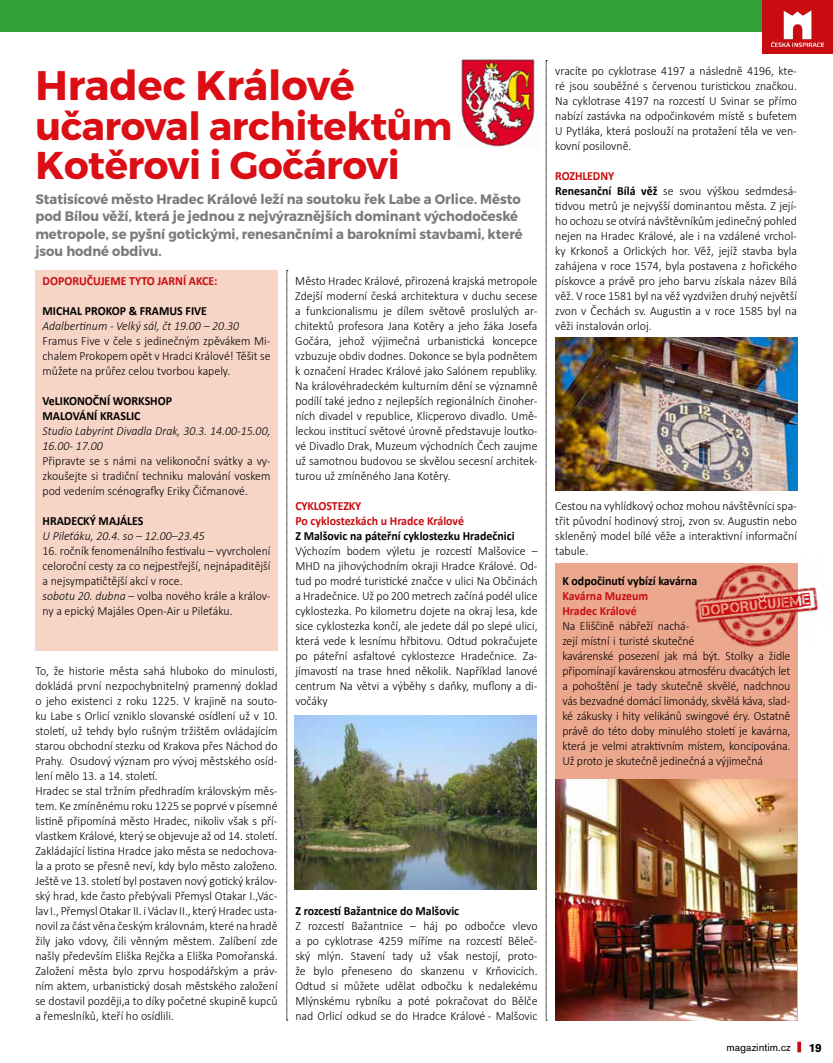
<style>
.page{position:relative;width:833px;height:1063px;background:#fff}
.page>*{position:absolute;margin:0;border:0;box-sizing:border-box;transform-origin:0 0}
.t1{font:700 41.25px "Montserrat";color:#db0e15}
.t2{font:700 38.75px/39.6px "Montserrat";letter-spacing:-.01em;color:#db0e15}
.t3{font:14.62px "Captureit 2";color:#c90c0f;scale:.95 1}
.t4{font:700 13.75px/17.5px "Montserrat";color:#7c7b7b;scale:.95 1}
.t5{font:300 12.5px/15px "Calibri";color:#000;text-align:justify;scale:.95 1}
.t6{font:700 12.5px/15px "Calibri";color:#000;scale:.95 1}
.t7{font:italic 300 12.5px/15px "Calibri";color:#000;scale:.95 1}
.t8{font:700 12.5px/15px "Calibri";color:#c90c0f;scale:.95 1}
.t9{font:700 12.5px "Accius TOT";color:#000}
.t10{font:11.25px "Accius TOT";color:#000}
.s1{font-style:italic}
.s2{font-weight:700;color:#c90c0f}
.s3{font-weight:700}
</style>
<div class="page">
<div style="left:0;top:0;width:762px;height:32px;background:#31a037"></div>
<svg style="left:797px;top:1042px;width:4px;height:10px"></svg>
<div style="left:762px;top:0;width:71px;height:54px;background:#c90c0f"></div>
<img style="left:771px;top:11px;width:52px;height:35px">
<div style="left:35px;top:270px;width:243px;height:380px;background:#f6d5c6"></div>
<div style="left:555px;top:563px;width:242px;height:457px;background:#eba88f"></div>
<img style="left:695px;top:563px;width:123px;height:107px">
<svg style="left:758px;top:595px;width:7px;height:7px"></svg>
<img style="left:294px;top:716px;width:242px;height:173px">
<img style="left:555px;top:337px;width:242px;height:154px">
<img style="left:556px;top:780px;width:240px;height:240px">
<img style="left:461px;top:59px;width:74px;height:88px">
<svg style="left:287px;top:270px;width:1px;height:751px"></svg>
<svg style="left:546px;top:60px;width:1px;height:961px"></svg>
<h1 class="t1" style="left:35px;top:60px;width:321px">Hradec Králové</h1>
<h2 class="t2" style="left:35px;top:107px;width:418px">učaroval architektům<br>Kotěrovi i Gočárovi</h2>
<p class="t4" style="left:35px;top:191px;width:514px">Statisícové město Hradec Králové leží na soutoku řek Labe a Orlice. Město pod Bílou věží, která je jednou z nejvýraznějších dominant východočeské metropole, se pyšní gotickými, renesančními a barokními stavbami, které jsou hodné obdivu.</p>
<p class="t8" style="left:43px;top:273px;width:186px">DOPORUČUJEME TYTO JARNÍ AKCE:</p>
<p class="t6" style="left:43px;top:303px;width:175px">MICHAL PROKOP &amp; FRAMUS FIVE</p>
<p class="t7" style="left:43px;top:318px;width:209px">Adalbertinum - Velký sál, čt 19.00 – 20.30</p>
<p class="t5" style="left:43px;top:333px;width:241px">Framus Five v čele s jedinečným zpěvákem Mi&shy;chalem Prokopem opět v Hradci Králové! Těšit se můžete na průřez celou tvorbou kapely.</p>
<p class="t6" style="left:43px;top:393px;width:138px">VeLIKONOČNÍ WORKSHOP<br>MALOVÁNÍ KRASLIC</p>
<p class="t7" style="left:43px;top:423px;width:241px">Studio Labyrint Divadla Drak, 30.3. 14.00-15.00,<br>16.00- 17.00</p>
<p class="t5" style="left:42px;top:453px;width:241px">Připravte se s námi na velikonoční svátky a vy&shy;zkoušejte si tradiční techniku malování voskem pod vedením scénografky Eriky Čičmanové.</p>
<p class="t6" style="left:42px;top:513px;width:108px">HRADECKÝ MAJÁLES</p>
<p class="t7" style="left:42px;top:528px;width:172px">U Pileťáku, 20.4. so – 12.00–23.45</p>
<p class="t5" style="left:42px;top:543px;width:241px;text-align:left">16. ročník fenomenálního festivalu – vyvrcholení celoroční cesty za co nejpestřejší, nejnápaditější a nejsympatičtější akcí v roce.<br><span class="s1">sobotu 20. dubna</span> – volba nového krále a králov&shy;ny a epický Majáles Open-Air u Pileťáku.</p>
<p class="t5" style="left:35px;top:663px;width:256px;text-align:left">To, že historie města sahá hluboko do minulosti, dokládá první nezpochybnitelný pramenný doklad o jeho existenci z roku 1225. V krajině na souto&shy;ku Labe s Orlicí vzniklo slovanské osídlení už v 10. století, už tehdy bylo rušným tržištěm ovládajícím starou obchodní stezku od Krakova přes Náchod do Prahy. Osudový význam pro vývoj městského osíd&shy;lení mělo 13. a 14. století.<br>Hradec se stal tržním předhradím královským měs&shy;tem. Ke zmíněnému roku 1225 se poprvé v písemné listině připomíná město Hradec, nikoliv však s pří&shy;vlastkem Králové, který se objevuje až od 14. století.<br>Zakládající listina Hradce jako města se nedochova&shy;la a proto se přesně neví, kdy bylo město založeno.<br>Ještě ve 13. století byl postaven nový gotický králov&shy;ský hrad, kde často přebývali Přemysl Otakar I.,Vác&shy;lav I., PřemyslOtakarII. i Václav II., kterýHradec usta&shy;novil za část věna českým královnám, které na hradě žily jako vdovy, čili věnným městem. Zalíbení zde našly především Eliška Rejčka a Eliška Pomořanská.<br>Založení města bylo zprvu hospodářským a práv&shy;ním aktem, urbanistický dosah městského založení se dostavil později,a to díky početné skupině kupců a řemeslníků, kteří ho osídlili.</p>
<p class="t5" style="left:295px;top:273px;width:256px">Město Hradec Králové, přirozená krajská metropole Zdejší moderní česká architektura v duchu secese a funkcionalismu je dílem světově proslulých ar&shy;chitektů profesora Jana Kotěry a jeho žáka Josefa Gočára, jehož výjimečná urbanistická koncepce vzbuzuje obdiv dodnes. Dokonce se byla podnětem k označení Hradec Králové jako Salónem republiky.<br>Na královéhradeckém kulturním dění se významně podílí také jedno z nejlepších regionálních činoher&shy;ních divadel v republice, Klicperovo divadlo. Umě&shy;leckou institucí světové úrovně představuje loutko&shy;vé Divadlo Drak, Muzeum východních Čech zaujme už samotnou budovou se skvělou secesní architek&shy;turou už zmíněného Jana Kotěry.</p>
<p class="t8" style="left:295px;top:498px;width:179px">CYKLOSTEZKY<br>Po cyklostezkách u Hradce Králové</p>
<p class="t6" style="left:295px;top:528px;width:232px">Z Malšovic na páteřní cyklostezku Hradečnici</p>
<p class="t5" style="left:295px;top:543px;width:256px">Výchozím bodem výletu je rozcestí Malšovice – MHD na jihovýchodním okraji Hradce Králové. Od&shy;tud po modré turistické značce v ulici Na Občinách a Hradečnice. Už po 200 metrech začíná podél ulice cyklostezka. Po kilometru dojete na okraj lesa, kde sice cyklostezka končí, ale jedete dál po slepé ulici, která vede k lesnímu hřbitovu. Odtud pokračujete po páteřní asfaltové cyklostezce Hradečnice. Za&shy;jímavostí na trase hned několik. Například lanové centrum Na větvi a výběhy s daňky, muflony a di&shy;vočáky</p>
<p class="t6" style="left:295px;top:903px;width:174px">Z rozcestí Bažantnice do Malšovic</p>
<p class="t5" style="left:295px;top:918px;width:256px">Z rozcestí Bažantnice – háj po odbočce vlevo a po cyklotrase 4259 míříme na rozcestí Běleč&shy;ský mlýn. Stavení tady už však nestojí, proto&shy;že bylo přeneseno do skanzenu v Krňovicích.<br>Odtud si můžete udělat odbočku k nedalekému Mlýnskému rybníku a poté pokračovat do Bělče nad Orlicí odkud se do Hradce Králové - Malšovic</p>
<p class="t5" style="left:555px;top:63px;width:256px">vracíte po cyklotrase 4197 a následně 4196, kte&shy;ré jsou souběžné s červenou turistickou značkou.<br>Na cyklotrase 4197 na rozcestí U Svinar se přímo nabízí zastávka na odpočinkovém místě s bufetem U Pytláka, která poslouží na protažení těla ve ven&shy;kovní posilovně.</p>
<p class="t5" style="left:555px;top:168px;width:256px;text-align:left"><span class="s2">ROZHLEDNY<br></span><span class="s3">Renesanční Bílá věž</span> se svou výškou sedmdesá&shy;tidvou metrů je nejvyšší dominantou města. Z její&shy;ho ochozu se otvírá návštěvníkům jedinečný pohled nejen na Hradec Králové, ale i na vzdálené vrchol&shy;ky Krkonoš a Orlických hor. Věž, jejíž stavba byla zahájena v roce 1574, byla postavena z hořického pískovce a právě pro jeho barvu získala název Bílá věž. V roce 1581 byl na věž vyzdvižen druhý největší zvon v Čechách sv. Augustin a v roce 1585 byl na věži instalován orloj.</p>
<p class="t5" style="left:555px;top:498px;width:256px">Cestou na vyhlídkový ochoz mohou návštěvníci spa&shy;třit původní hodinový stroj, zvon sv. Augustin nebo skleněný model bílé věže a interaktivní informační tabule.</p>
<p class="t6" style="left:562px;top:573px;width:144px">K odpočinutí vybízí kavárna</p>
<p class="t8" style="left:562px;top:588px;width:92px">Kavárna Muzeum<br>Hradec Králové</p>
<p class="t5" style="left:562px;top:618px;width:241px;text-align:left">Na Eliščině nábřeží nachá-<br>zejí místní i turisté skutečné<br>kavárenské posezení jak má být. Stolky a židle připomínají kavárenskou atmosféru dvacátých let a pohoštění je tady skutečně skvělé, nadchnou vás bezvadné domácí limonády, skvělá káva, slad&shy;ké zákusky i hity velikánů swingové éry. Ostatně právě do této doby minulého století je kavárna, která je velmi atraktivním místem, koncipována.<br>Už proto je skutečně jedinečná a výjimečná</p>
<p class="t3" style="left:700px;top:604px;width:117px;rotate:-6deg">DOPORUCUJEME</p>
<p class="t10" style="left:726px;top:1041px;width:66px">magazintim.cz</p>
<p class="t9" style="left:808px;top:1040px;width:14px">19</p>
</div>
